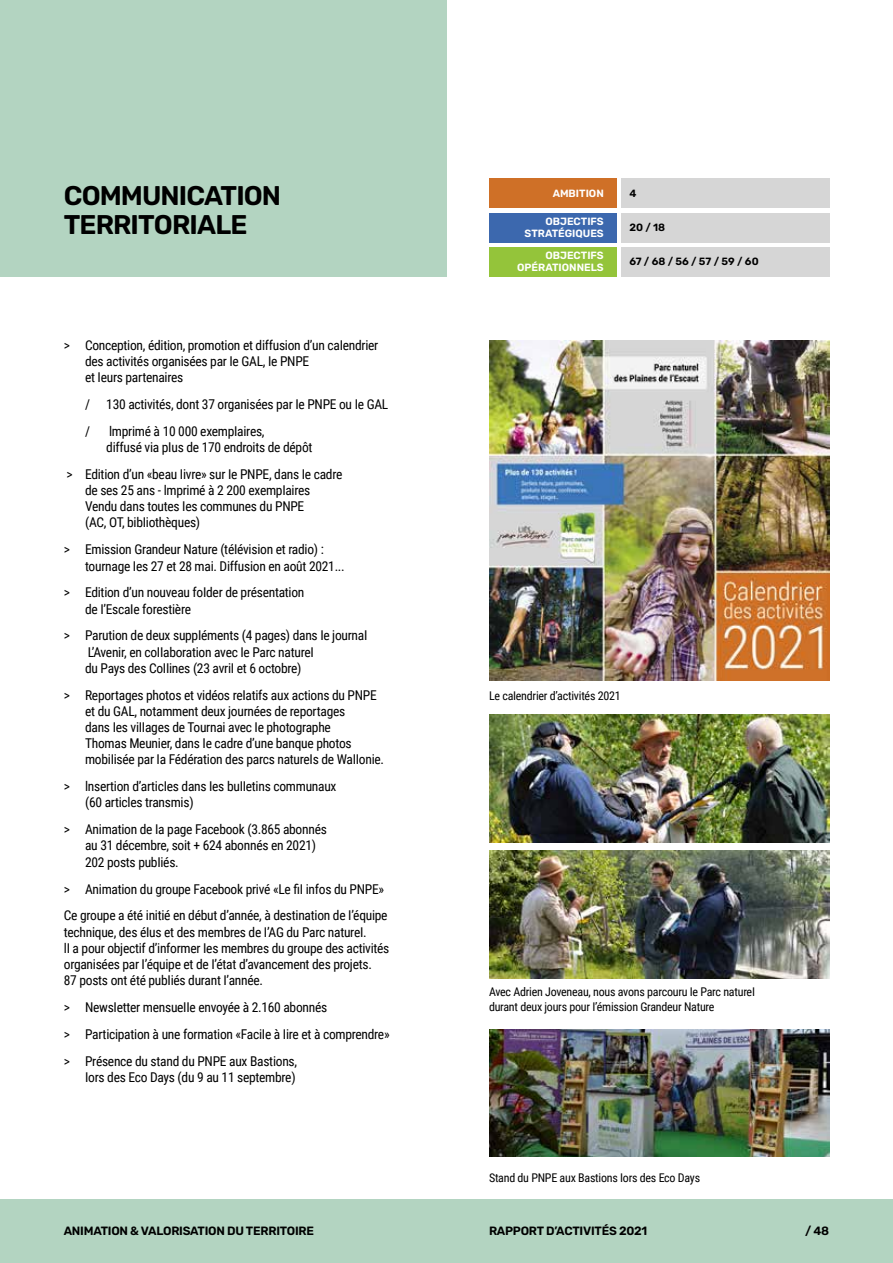
<style>
.page{position:relative;width:893px;height:1263px;background:#fff}
.page>*{position:absolute;margin:0;border:0;box-sizing:border-box;transform-origin:0 0}
.t1{font:600 27px/28.5px "Rubik";letter-spacing:-.035em;color:#000}
.t2{font:13.5px/16.2px "Roboto Condensed";letter-spacing:-.02em;color:#000}
.t3{font:12px/14.4px "Roboto Condensed";letter-spacing:-.02em;color:#000}
.t4{font:600 12px "Rubik";letter-spacing:-.02em;color:#000}
.t5{font:600 10.5px/12px "Rubik";color:#fff;text-align:right}
.t6{font:600 10.5px "Rubik";color:#000}
</style>
<div class="page">
<div style="left:0;top:1199px;width:893px;height:64px;background:#b3d4c1"></div>
<div style="left:0;top:0;width:446px;height:276px;background:#b3d4c1"></div>
<div style="left:489px;top:179px;width:128px;height:29px;background:#cf7027"></div>
<div style="left:621px;top:179px;width:208px;height:29px;background:#d6d6d6"></div>
<div style="left:489px;top:213px;width:128px;height:29px;background:#3c68ae"></div>
<div style="left:621px;top:213px;width:208px;height:29px;background:#d6d6d6"></div>
<div style="left:489px;top:247px;width:128px;height:29px;background:#94c43a"></div>
<div style="left:621px;top:247px;width:208px;height:29px;background:#d6d6d6"></div>
<img style="left:489px;top:714px;width:340px;height:128px">
<img style="left:489px;top:850px;width:340px;height:128px">
<img style="left:489px;top:340px;width:340px;height:340px">
<img style="left:489px;top:1029px;width:340px;height:128px">
<h1 class="t1" style="left:64px;top:182px;width:219px">COMMUNICATION<br>TERRITORIALE</h1>
<p class="t5" style="left:553px;top:188px;width:53px">AMBITION</p>
<p class="t6" style="left:629px;top:188px;width:9px">4</p>
<p class="t5" style="left:525px;top:216px;width:81px">OBJECTIFS<br>STRATÉGIQUES</p>
<p class="t5" style="left:517px;top:250px;width:88px">OBJECTIFS<br>OPÉRATIONNELS</p>
<p class="t6" style="left:629px;top:222px;width:37px">20 / 18</p>
<p class="t6" style="left:629px;top:256px;width:131px">67 / 68 / 56 / 57 / 59 / 60</p>
<p class="t2" style="left:85px;top:336px;width:295px;text-indent:-21px">&gt; Conception, édition, promotion et diffusion d’un caIendrier des activités organisées par Ie GAL, Ie PNPE<br>et Ieurs partenaires</p>
<p class="t2" style="left:85px;top:390px;width:305px;line-height:26.8px">/ 130 activités, dont 37 organisées par Ie PNPE ou Ie GAL /</p>
<p class="t2" style="left:106px;top:422px;width:208px">lmprimé à 10 000 exempIaires,<br>diffusé via pIus de 170 endroits de dépôt</p>
<p class="t2" style="left:85px;top:465px;width:259px;text-indent:-18px">&gt; Edition d’un «beau Iivre» sur Ie PNPE, dans Ie cadre de ses 25 ans - lmprimé à 2 200 exempIaires Vendu dans toutes Ies communes du PNPE<br>(AC, OT, bibIiothèques)</p>
<p class="t2" style="left:85px;top:541px;width:261px;text-indent:-21px">&gt; Emission Grandeur Nature (téIévision et radio) : tournage Ies 27 et 28 mai. Diffusion en août 2021...</p>
<p class="t2" style="left:85px;top:584px;width:221px;text-indent:-21px">&gt; Edition d’un nouveau foIder de présentation de I’EscaIe forestière</p>
<p class="t2" style="left:85px;top:627px;width:284px;text-indent:-21px">&gt; Parution de deux suppIéments (4 pages) dans Ie journaI<br>L’Avenir, en coIIaboration avec Ie Parc natureI<br>du Pays des CoIIines (23 avriI et 6 octobre)</p>
<p class="t2" style="left:85px;top:686px;width:301px;text-indent:-21px">&gt; Reportages photos et vidéos reIatifs aux actions du PNPE et du GAL, notamment deux journées de reportages<br>dans Ies viIIages de Tournai avec Ie photographe<br>Thomas Meunier, dans Ie cadre d’une banque photos mobiIisée par Ia Fédération des parcs natureIs de WaIIonie.</p>
<p class="t2" style="left:85px;top:778px;width:253px;text-indent:-21px">&gt; lnsertion d’articIes dans Ies buIIetins communaux (60 articles transmis)</p>
<p class="t2" style="left:85px;top:821px;width:243px;text-indent:-21px">&gt; Animation de Ia page Facebook (3.865 abonnés au 31 décembre, soit + 624 abonnés en 2021)<br>202 posts pubIiés.</p>
<p class="t2" style="left:64px;top:875px;width:325px;line-height:26.8px">&gt; Animation du groupe Facebook privé «Le fiI infos du PNPE»<br>Ce groupe a été initié en début d’année, à destination de I’équipe</p>
<p class="t2" style="left:64px;top:923px;width:327px">technique, des éIus et des membres de I’AG du Parc natureI.<br>lI a pour objectif d’informer Ies membres du groupe des activités organisées par I’équipe et de I’état d’avancement des projets.<br>87 posts ont été pubIiés durant I’année.</p>
<p class="t2" style="left:64px;top:993px;width:327px;line-height:26.8px">&gt; NewsIetter mensueIIe envoyée à 2.160 abonnés<br>&gt; Participation à une formation «FaciIe à Iire et à comprendre» &gt; Présence du stand du PNPE aux Bastions,</p>
<p class="t2" style="left:85px;top:1068px;width:212px">Iors des Eco Days (du 9 au 11 septembre)</p>
<p class="t3" style="left:489px;top:688px;width:133px">Le caIendrier d’activités 2021</p>
<p class="t3" style="left:489px;top:984px;width:267px">Avec Adrien Joveneau, nous avons parcouru Ie Parc natureI durant deux jours pour I’émission Grandeur Nature</p>
<p class="t3" style="left:489px;top:1170px;width:213px">Stand du PNPE aux Bastions Iors des Eco Days</p>
<p class="t4" style="left:64px;top:1224px;width:252px">ANIMATION &amp; VALORISATION DU TERRITOIRE</p>
<p class="t4" style="left:489px;top:1224px;width:160px">RAPPORT D’ACTIVITÉS 2021</p>
<p class="t4" style="left:805px;top:1224px;width:26px">/ 48</p>
</div>
